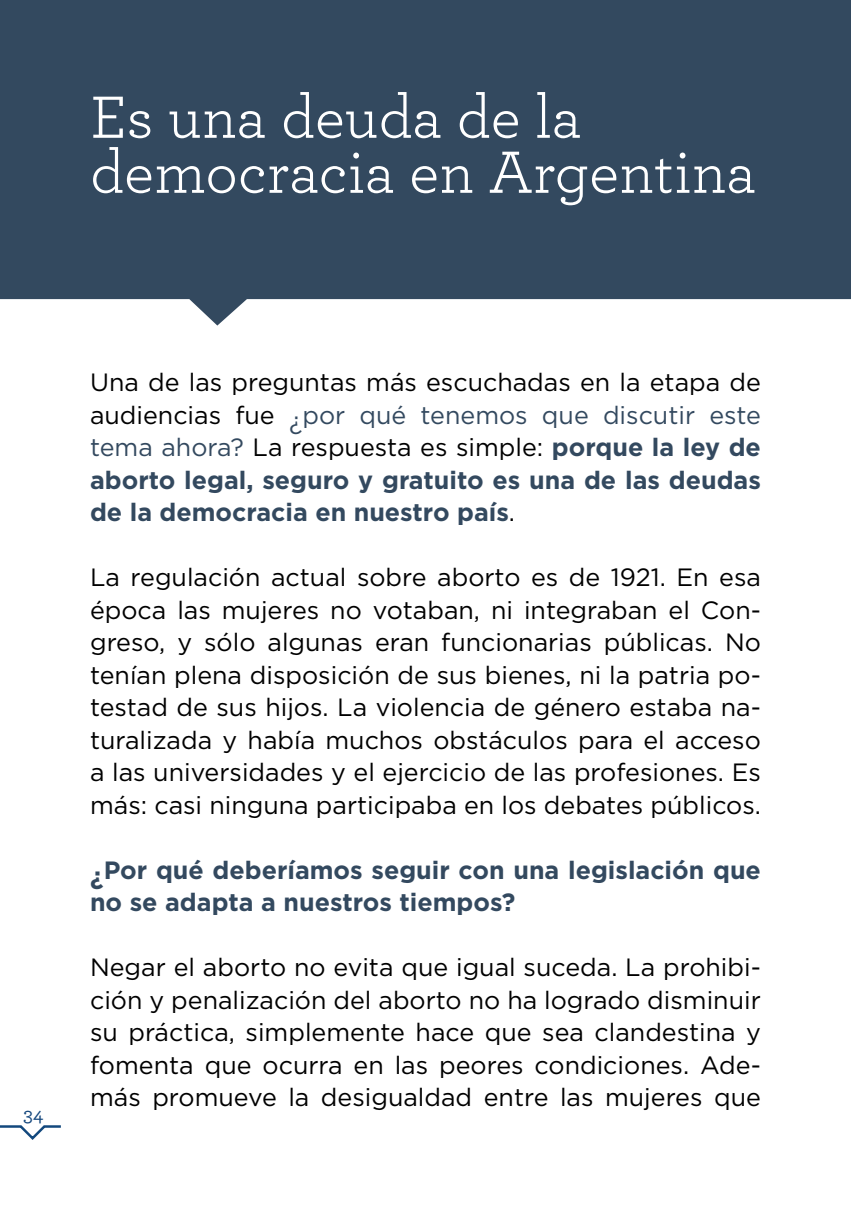
<style>
.page{position:relative;width:851px;height:1205px;background:#fff}
.page>*{position:absolute;margin:0;border:0;box-sizing:border-box;transform-origin:0 0}
.t1{font:62.5px/55px "Archer";color:#fff}
.t2{font:25px/32.5px "Gotham";color:#000;text-align:justify}
.t3{font:700 25px/32.5px "Gotham";color:#33495f;text-align:justify}
.t4{font:500 20px "Archer";color:#14477d}
.s1{font-weight:400;color:#000}
.s2{font-weight:400}
</style>
<div class="page">
<svg style="left:0;top:1125px;width:61px;height:15px"></svg>
<svg style="left:0;top:0;width:850px;height:326px;background:#43576b"></svg>
<h1 class="t1" style="left:90px;top:87px;width:667px">Es una deuda de la democracia en Argentina</h1>
<p class="t4" style="left:23px;top:1099px;width:22px">34</p>
<p class="t3" style="left:90px;top:366px;width:672px"><span class="s1">Una de las preguntas más escuchadas en la etapa de audiencias fue</span> <span class="s2">¿por qué tenemos que discutir este tema ahora?</span> <span class="s1">La respuesta es simple:</span> porque la ley de aborto legal, seguro y gratuito es una de las deudas de la democracia en nuestro país<span class="s1">.</span></p>
<p class="t2" style="left:90px;top:561px;width:672px">La regulación actual sobre aborto es de 1921. En esa época las mujeres no votaban, ni integraban el Con&shy;greso, y sólo algunas eran funcionarias públicas. No tenían plena disposición de sus bienes, ni la patria po&shy;testad de sus hijos. La violencia de género estaba na&shy;turalizada y había muchos obstáculos para el acceso a las universidades y el ejercicio de las profesiones. Es más: casi ninguna participaba en los debates públicos.</p>
<p class="t3" style="left:90px;top:853px;width:672px">¿Por qué deberíamos seguir con una legislación que no se adapta a nuestros tiempos?</p>
<p class="t2" style="left:90px;top:951px;width:672px">Negar el aborto no evita que igual suceda. La prohibi&shy;ción y penalización del aborto no ha logrado disminuir su práctica, simplemente hace que sea clandestina y fomenta que ocurra en las peores condiciones. Ade&shy;más promueve la desigualdad entre las mujeres que</p>
</div>
